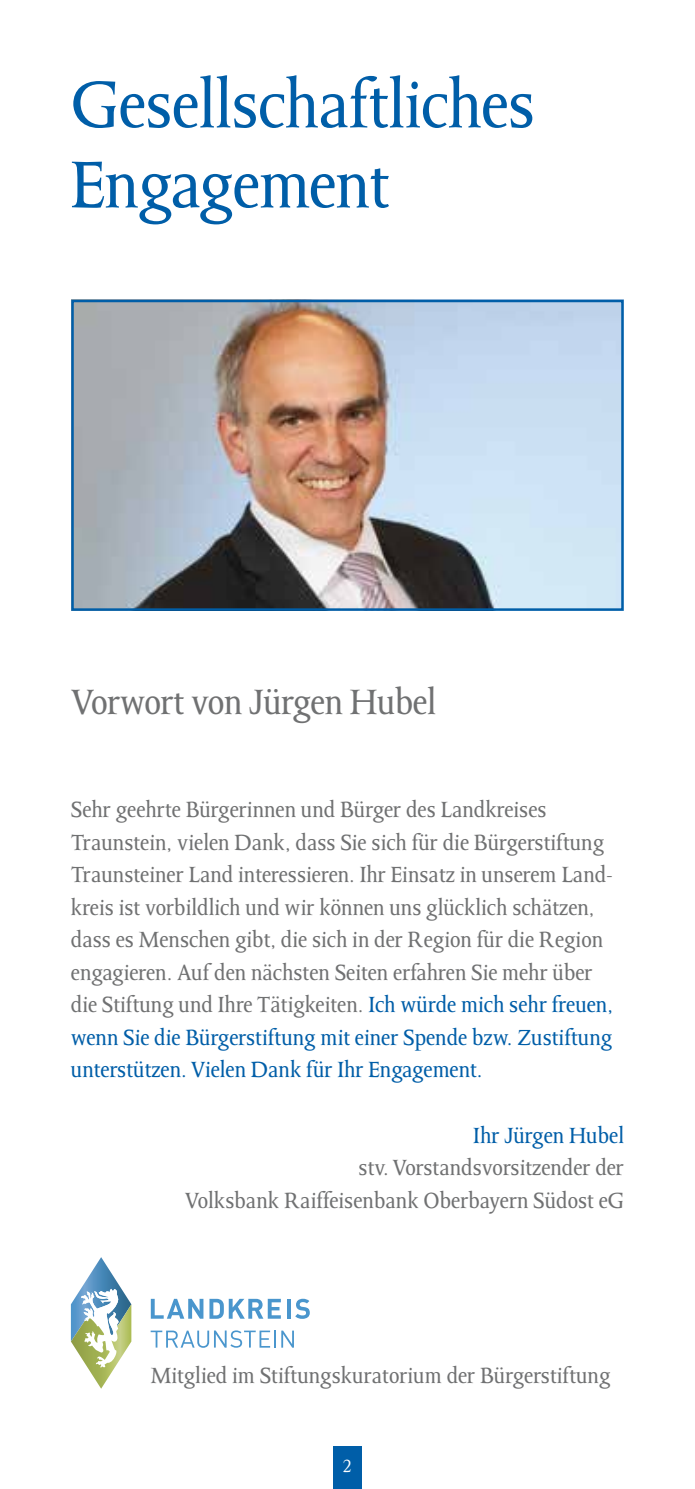
<style>
.page{position:relative;width:695px;height:1489px;background:#fff}
.page>*{position:absolute;margin:0;border:0;box-sizing:border-box;transform-origin:0 0}
.t1{font:75px/80px "Octavian";letter-spacing:-.01em;color:#005ea8}
.t2{font:40px "Octavian";letter-spacing:-.01em;color:#707172}
.t3{font:25px/32.5px "Octavian";color:#707172}
.t4{font:25px "Octavian";color:#005ea8}
.t5{font:20px "Octavian";color:#fff}
.s1{color:#005ea8}
</style>
<div class="page">
<div style="left:333px;top:1446px;width:28px;height:42px;background:#005ea8"></div>
<img style="left:74px;top:303px;width:546px;height:305px">
<div style="left:71px;top:300px;width:552px;height:311px;border:2px solid #005ea8"></div>
<svg style="left:70px;top:1257px;width:62px;height:132px"></svg>
<svg style="left:151px;top:1330px;width:143px;height:17px"></svg>
<svg style="left:151px;top:1298px;width:52px;height:20px"></svg>
<svg style="left:209px;top:1298px;width:72px;height:20px"></svg>
<hr style="left:287px;top:1298px;width:3px;height:20px;background:#4a96cd">
<svg style="left:295px;top:1298px;width:15px;height:20px"></svg>
<h1 class="t1" style="left:71px;top:65px;width:466px">Gesellschaftliches<br>Engagement</h1>
<h2 class="t2" style="left:71px;top:680px;width:367px">Vorwort von Jürgen Hubel</h2>
<p class="t3" style="left:71px;top:793px;width:543px">Sehr geehrte Bürgerinnen und Bürger des Landkreises Traunstein, vielen Dank, dass Sie sich für die Bürgerstiftung Traunsteiner Land interessieren. Ihr Einsatz in unserem Land&shy;kreis ist vorbildlich und wir können uns glücklich schätzen, dass es Menschen gibt, die sich in der Region für die Region engagieren. Auf den nächsten Seiten erfahren Sie mehr über die Stiftung und Ihre Tätigkeiten. <span class="s1">Ich würde mich sehr freuen, wenn Sie die Bürgerstiftung mit einer Spende bzw. Zustiftung unterstützen. Vielen Dank für Ihr Engagement.</span></p>
<p class="t4" style="left:473px;top:1121px;width:152px">Ihr Jürgen Hubel</p>
<p class="t3" style="left:185px;top:1151px;width:440px;text-align:right">stv. Vorstandsvorsitzender der<br>Volksbank Raiffeisenbank Oberbayern Südost eG</p>
<p class="t3" style="left:151px;top:1358px;width:461px">Mitglied im Stiftungskuratorium der Bürgerstiftung</p>
<p class="t5" style="left:343px;top:1454px;width:10px">2</p>
</div>
